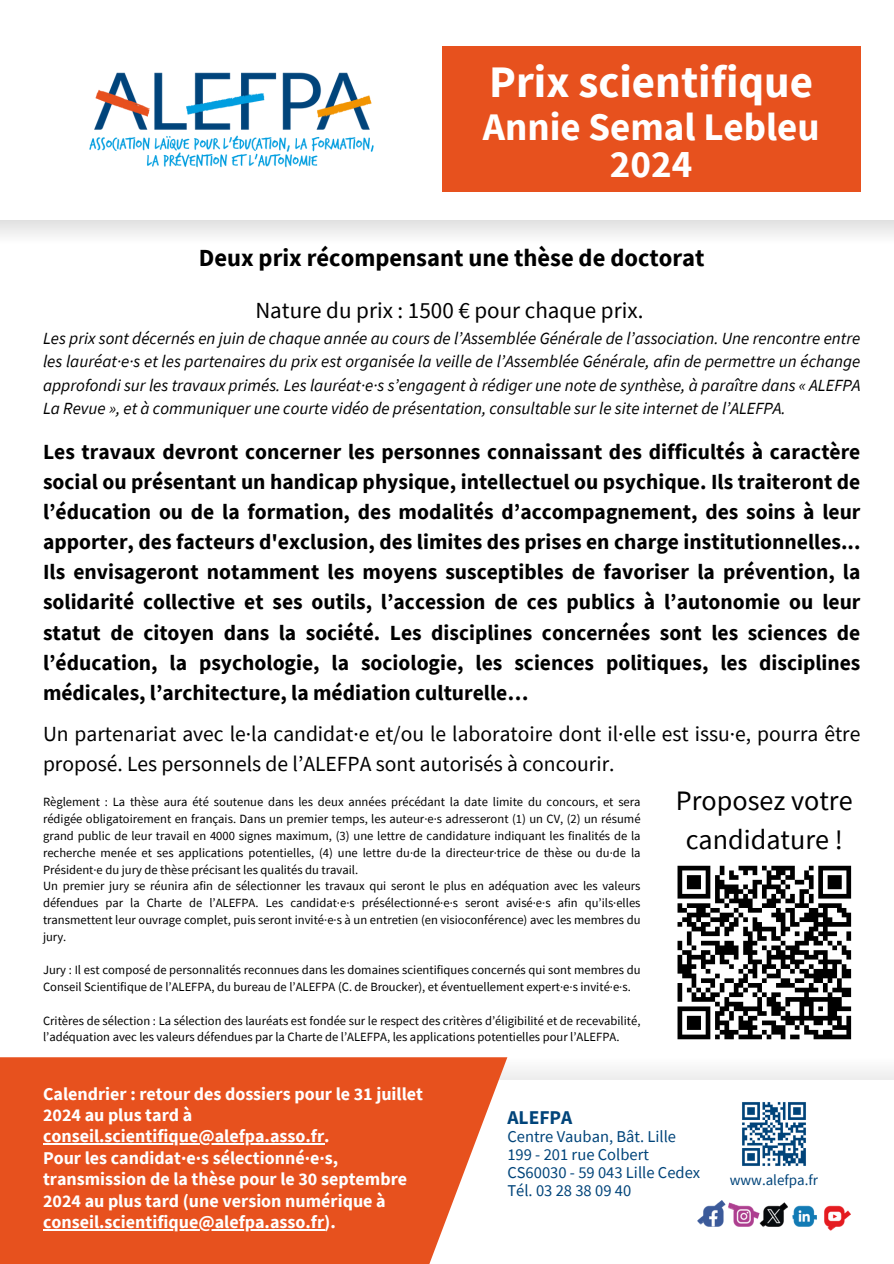
<style>
.page{position:relative;width:894px;height:1264px;background:#fff}
.page>*{position:absolute;margin:0;border:0;box-sizing:border-box;transform-origin:0 0}
.t1{font:700 45px "Source Sans Pro";color:#fff}
.t2{font:700 39px/37.2px "Source Sans Pro";color:#fff;text-align:center}
.t3{font:28.2px/39.3px "Source Sans Pro";color:#000;text-align:center}
.t4{font:700 24.6px "Source Sans Pro";color:#000}
.t5{font:23.1px "Source Sans Pro";color:#000}
.t6{font:700 21.6px/30.2px "Source Sans Pro";color:#000;text-align:justify}
.t7{font:21.6px/30.2px "Source Sans Pro";color:#000}
.t8{font:700 19.5px "Source Sans Pro";color:#00447a}
.t9{font:700 18px/21.5px "Source Sans Pro";color:#fff}
.t10{font:italic 17.1px/23.4px "Source Sans Pro";color:#000;text-align:justify}
.t11{font:16.5px "Source Sans Pro";color:#00447a}
.t12{font:15px "Source Sans Pro";color:#00447a}
.t13{font:12.6px/16.8px "Source Sans Pro";color:#000;text-align:justify}
</style>
<div class="page">
<div style="left:0;top:175px;width:893px;height:68px;background:linear-gradient(to right,#efefef,#efefef)"></div>
<div style="left:0;top:0;width:893px;height:220px;background:#fff"></div>
<div style="left:433px;top:1057px;width:460px;height:107px;background:#f6f6f6"></div>
<div style="left:0;top:1080px;width:893px;height:183px;background:#fff"></div>
<img style="left:697px;top:1200px;width:153px;height:30px">
<div style="left:442px;top:46px;width:418px;height:145px;background:#e7511e"></div>
<img style="left:89px;top:72px;width:285px;height:96px">
<img style="left:742px;top:1102px;width:64px;height:64px">
<svg style="left:0;top:1057px;width:507px;height:206px;background:#e85f30"></svg>
<hr style="left:43px;top:1143px;width:281px;height:1px;background:#fff">
<hr style="left:43px;top:1228px;width:281px;height:2px;background:#fff">
<svg style="left:677px;top:865px;width:175px;height:175px"></svg>
<h4 class="t1" style="left:489px;top:52px;width:325px">Prix scientifique</h4>
<p class="t2" style="left:482px;top:108px;width:338px">Annie Semal Lebleu<br>2024</p>
<p class="t4" style="left:199px;top:242px;width:507px">Deux prix récompensant une thèse de doctorat</p>
<p class="t5" style="left:255px;top:295px;width:389px">Nature du prix : 1500 € pour chaque prix.</p>
<p class="t10" style="left:43px;top:326px;width:818px">Les prix sont décernés en juin de chaque année au cours de l’Assemblée Générale de l’association. Une rencontre entre les lauréat·e·s et les partenaires du prix est organisée la veille de l’Assemblée Générale, afin de permettre un échange approfondi sur les travaux primés. Les lauréat·e·s s’engagent à rédiger une note de synthèse, à paraître dans « ALEFPA La Revue », et à communiquer une courte vidéo de présentation, consultable sur le site internet de l’ALEFPA.</p>
<p class="t6" style="left:43px;top:436px;width:818px">Les travaux devront concerner les personnes connaissant des difficultés à caractère social ou présentant un handicap physique, intellectuel ou psychique. Ils traiteront de l’éducation ou de la formation, des modalités d’accompagnement, des soins à leur apporter, des facteurs d'exclusion, des limites des prises en charge institutionnelles...<br>Ils envisageront notamment les moyens susceptibles de favoriser la prévention, la solidarité collective et ses outils, l’accession de ces publics à l’autonomie ou leur statut de citoyen dans la société. Les disciplines concernées sont les sciences de l’éducation, la psychologie, la sociologie, les sciences politiques, les disciplines médicales, l’architecture, la médiation culturelle…</p>
<p class="t7" style="left:43px;top:718px;width:818px">Un partenariat avec le·la candidat·e et/ou le laboratoire dont il·elle est issu·e, pourra être proposé. Les personnels de l’ALEFPA sont autorisés à concourir.</p>
<p class="t13" style="left:43px;top:793px;width:599px">Règlement : La thèse aura été soutenue dans les deux années précédant la date limite du concours, et sera rédigée obligatoirement en français. Dans un premier temps, les auteur·e·s adresseront (1) un CV, (2) un résumé grand public de leur travail en 4000 signes maximum, (3) une lettre de candidature indiquant les finalités de la recherche menée et ses applications potentielles, (4) une lettre du·de la directeur·trice de thèse ou du·de la Président·e du jury de thèse précisant les qualités du travail.</p>
<p class="t13" style="left:43px;top:877px;width:599px">Un premier jury se réunira afin de sélectionner les travaux qui seront le plus en adéquation avec les valeurs défendues par la Charte de l’ALEFPA. Les candidat·e·s présélectionné·e·s seront avisé·e·s afin qu’ils·elles transmettent leur ouvrage complet, puis seront invité·e·s à un entretien (en visioconférence) avec les membres du jury.</p>
<p class="t13" style="left:43px;top:961px;width:599px">Jury : Il est composé de personnalités reconnues dans les domaines scientifiques concernés qui sont membres du<br>Conseil Scientifique de l’ALEFPA, du bureau de l’ALEFPA (C. de Broucker), et éventuellement expert·e·s invité·e·s.</p>
<p class="t13" style="left:43px;top:1011px;width:599px">Critères de sélection : La sélection des lauréats est fondée sur le respect des critères d’éligibilité et de recevabilité, l’adéquation avec les valeurs défendues par la Charte de l’ALEFPA, les applications potentielles pour l’ALEFPA.</p>
<h3 class="t3" style="left:675px;top:780px;width:178px">Proposez votre candidature !</h3>
<p class="t9" style="left:43px;top:1082px;width:381px">Calendrier : retour des dossiers pour le 31 juillet<br>2024 au plus tard à</p>
<p class="t9" style="left:43px;top:1125px;width:365px">conseil.scientifique@alefpa.asso.fr.<br>Pour les candidat·e·s sélectionné·e·s, transmission de la thèse pour le 30 septembre</p>
<p class="t9" style="left:43px;top:1189px;width:344px">2024 au plus tard (une version numérique à</p>
<p class="t9" style="left:43px;top:1210px;width:294px">conseil.scientifique@alefpa.asso.fr).</p>
<p class="t8" style="left:507px;top:1104px;width:66px">ALEFPA</p>
<h5 class="t11" style="left:507px;top:1125px;width:170px">Centre Vauban, Bât. Lille</h5>
<h6 class="t11" style="left:507px;top:1143px;width:143px">199 - 201 rue Colbert</h6>
<h3 class="t11" style="left:507px;top:1161px;width:194px">CS60030 - 59 043 Lille Cedex</h3>
<p class="t11" style="left:507px;top:1179px;width:125px">Tél. 03 28 38 09 40</p>
<p class="t12" style="left:729px;top:1169px;width:90px">www.alefpa.fr</p>
</div>
